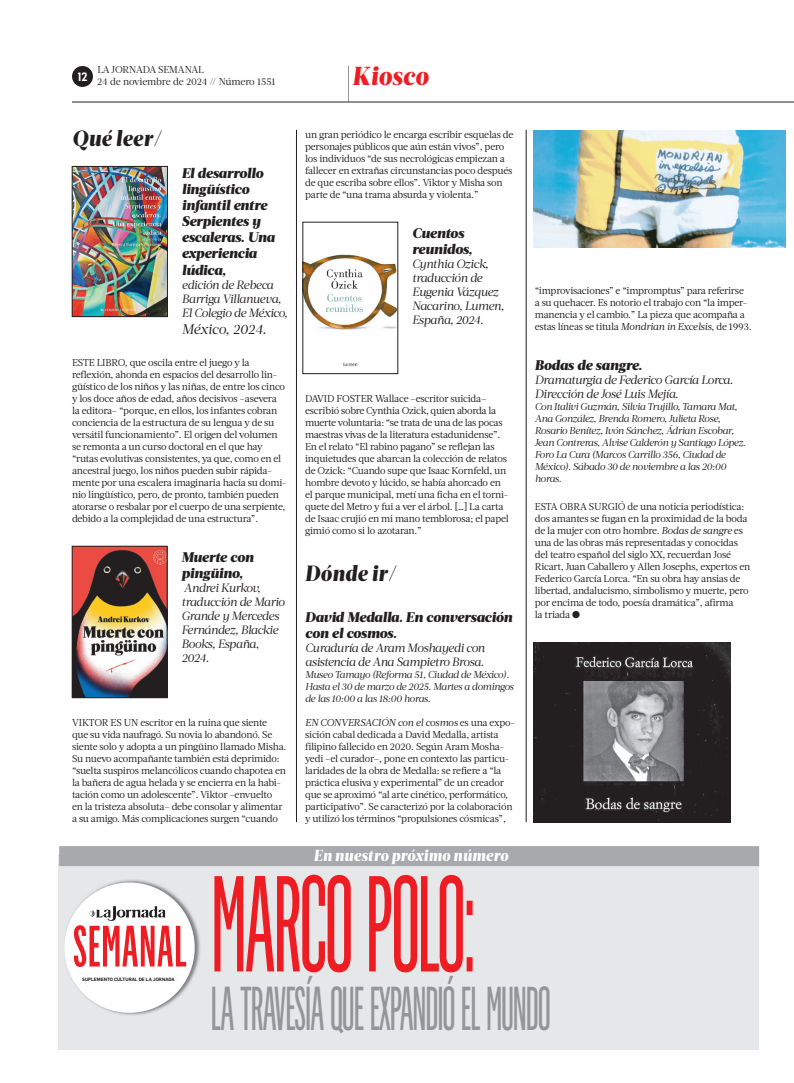
<style>
.page{position:relative;width:794px;height:1083px;background:#fff}
.page>*{position:absolute;margin:0;border:0;box-sizing:border-box;transform-origin:0 0}
.t1{font:133.7px "Flama Ultracond Basic";letter-spacing:-.025em;color:#ee1d23;scale:.78 1}
.t2{font:60.7px "Flama Ultracond Basic";letter-spacing:-.025em;color:#939598;scale:.78 1}
.t3{font:500 57.1px "Flama Ultracond";letter-spacing:.015em;color:#ee1d23;scale:.9 1}
.t4{font:italic 900 26px "Acta Headline";letter-spacing:.025em;color:#ee1d23;scale:.9 1}
.t5{font:italic 900 22px "Acta Headline";letter-spacing:.025em;color:#231f20;scale:.9 1}
.t6{font:italic 900 16px "Acta Headline";letter-spacing:.025em;color:#fff;scale:.9 1}
.t7{font:italic 900 14px/16.2px "Acta Deck";letter-spacing:-.01em;color:#231f20}
.t8{font:italic 14px "Acta Deck";letter-spacing:-.015em;color:#231f20}
.t9{font:italic 12px/14px "Acta Deck";letter-spacing:-.035em;color:#231f20}
.t10{font:600 11.9px "Flama Semicond";color:#fff}
.t11{font:10px/12px "Acta";letter-spacing:-.02em;color:#231f20}
.t12{font:italic 10px/12px "Acta Deck";letter-spacing:-.035em;color:#231f20}
.t13{font:10px/12px "Acta Deck";letter-spacing:-.01em;color:#231f20}
.t14{font:600 4.6px "Flama";color:#231f20}
.s1{font-style:italic}
</style>
<div class="page">
<div style="left:72px;top:66px;width:21px;height:21px;background:#231f20;border-radius:50%"></div>
<hr style="left:348px;top:66px;width:1px;height:36px;background:#939598">
<hr style="left:296px;top:130px;width:1px;height:692px;background:#231f20">
<hr style="left:526px;top:130px;width:1px;height:692px;background:#231f20">
<div style="left:59px;top:855px;width:700px;height:195px;background:#e6e7e9"></div>
<div style="left:59px;top:846px;width:700px;height:20px;background:#a8a9ad"></div>
<img style="left:73px;top:879px;width:127px;height:136px">
<div style="left:64px;top:882px;width:131px;height:131px;background:#fff;border-radius:50%"></div>
<img style="left:104px;top:906px;width:54px;height:15px">
<hr style="left:72px;top:102px;width:722px;height:1px;background:#231f20">
<img style="left:74px;top:168px;width:92px;height:147px">
<div style="left:72px;top:166px;width:96px;height:151px;border:1px solid #231f20"></div>
<img style="left:305px;top:254px;width:91px;height:113px">
<img style="left:74px;top:548px;width:91px;height:148px">
<div style="left:72px;top:546px;width:95px;height:152px;border:1px solid #231f20"></div>
<img style="left:533px;top:131px;width:252px;height:116px">
<img style="left:533px;top:642px;width:197px;height:180px">
<p class="t10" style="left:77px;top:72px;width:12px">12</p>
<p class="t13" style="left:97px;top:65px;width:180px">LA JORNADA SEMANAL<br>24 de noviembre de 2024 // Número 1551</p>
<h3 class="t4" style="left:352px;top:66px;width:86px">Kiosco</h3>
<h3 class="t5" style="left:72px;top:130px;width:101px">Qué leer/</h3>
<h3 class="t7" style="left:182px;top:166px;width:95px">El desarrollo lingüístico infantil entre<br>Serpientes y escaleras. Una experiencia lúdica,</h3>
<p class="t9" style="left:182px;top:279px;width:108px">edición de Rebeca<br>Barriga Villanueva,<br>El Colegio de México,</p>
<h3 class="t8" style="left:182px;top:324px;width:86px">México, 2024.</h3>
<p class="t11" style="left:72px;top:357px;width:216px">ESTE LIBRO, que oscila entre el juego y la reflexión, ahonda en espacios del desarrollo lin&shy;güístico de los niños y las niñas, de entre los cinco y los doce años de edad, años decisivos –asevera la editora– “porque, en ellos, los infantes cobran conciencia de la estructura de su lengua y de su versátil funcionamiento”. El origen del volumen se remonta a un curso doctoral en el que hay “rutas evolutivas consistentes, ya que, como en el ancestral juego, los niños pueden subir rápida&shy;mente por una escalera imaginaria hacia su domi&shy;nio lingüístico, pero, de pronto, también pueden atorarse o resbalar por el cuerpo de una serpiente, debido a la complejidad de una estructura”.</p>
<h3 class="t7" style="left:181px;top:550px;width:74px">Muerte con pingüino,</h3>
<p class="t9" style="left:181px;top:582px;width:105px">Andrei Kurkov, traducción de Mario<br>Grande y Mercedes<br>Fernández, Blackie<br>Books, España,<br>2024.</p>
<p class="t11" style="left:72px;top:717px;width:216px">VIKTOR ES UN escritor en la ruina que siente<br>que su vida naufragó. Su novia lo abandonó. Se siente solo y adopta a un pingüino llamado Misha.<br>Su nuevo acompañante también está deprimido: “suelta suspiros melancólicos cuando chapotea en la bañera de agua helada y se encierra en la habi&shy;tación como un adolescente”. Viktor –envuelto<br>en la tristeza absoluta– debe consolar y alimentar a su amigo. Más complicaciones surgen “cuando</p>
<p class="t11" style="left:305px;top:129px;width:210px">un gran periódico le encarga escribir esquelas de personajes públicos que aún están vivos”, pero los individuos “de sus necrológicas empiezan a fallecer en extrañas circunstancias poco después de que escriba sobre ellos”. Viktor y Misha son parte de “una trama absurda y violenta.”</p>
<h3 class="t7" style="left:412px;top:226px;width:62px">Cuentos reunidos,</h3>
<p class="t9" style="left:412px;top:258px;width:94px">Cynthia Ozick, traducción de<br>Eugenia Vázquez<br>Nacarino, Lumen,<br>España, 2024.</p>
<p class="t11" style="left:305px;top:393px;width:205px">DAVID FOSTER Wallace –escritor suicida– escribió sobre Cynthia Ozick, quien aborda la muerte voluntaria: “se trata de una de las pocas maestras vivas de la literatura estadunidense”.<br>En el relato “El rabino pagano” se reflejan las inquietudes que abarcan la colección de relatos de Ozick: “Cuando supe que Isaac Kornfeld, un hombre devoto y lúcido, se había ahorcado en el parque municipal, metí una ficha en el torni&shy;quete del Metro y fui a ver el árbol. […] La carta de Isaac crujió en mi mano temblorosa; el papel gimió como si lo azotaran.”</p>
<h3 class="t5" style="left:305px;top:565px;width:103px">Dónde ir/</h3>
<h3 class="t7" style="left:305px;top:610px;width:209px">David Medalla. En conversación con el cosmos.</h3>
<p class="t9" style="left:305px;top:642px;width:181px">Curaduría de Aram Moshayedi con asistencia de Ana Sampietro Brosa.</p>
<p class="t12" style="left:305px;top:669px;width:210px">Museo Tamayo (Reforma 51, Ciudad de México).<br>Hasta el 30 de marzo de 2025. Martes a domingos de las 10:00 a las 18:00 horas.</p>
<p class="t11" style="left:305px;top:717px;width:211px"><span class="s1">EN CONVERSACIÓN con el cosmos</span> es una expo&shy;sición cabal dedicada a David Medalla, artista filipino fallecido en 2020. Según Aram Mosha&shy;yedi –el curador –, pone en contexto las particu&shy;laridades de la obra de Medalla: se refiere a “la práctica elusiva y experimental” de un creador que se aproximó “al arte cinético, performático, participativo”. Se caracterizó por la colaboración y utilizó los términos “propulsiones cósmicas”,</p>
<h3 class="t6" style="left:314px;top:849px;width:217px">En nuestro próximo número</h3>
<p class="t11" style="left:535px;top:285px;width:218px">“improvisaciones” e “impromptus” para referirse<br>a su quehacer. Es notorio el trabajo con “la imper&shy;manencia y el cambio.” La pieza que acompaña a estas líneas se titula <span class="s1">Mondrian in Excelsis</span>, de 1993.</p>
<h3 class="t7" style="left:535px;top:358px;width:109px">Bodas de sangre.</h3>
<p class="t9" style="left:535px;top:374px;width:200px">Dramaturgia de Federico García Lorca.<br>Dirección de José Luis Mejía.</p>
<p class="t12" style="left:535px;top:401px;width:212px">Con Italivi Guzmán, Silvia Trujillo, Tamara Mat, Ana González, Brenda Romero, Julieta Rose, Rosario Benítez, Ivón Sánchez, Ádrian Escobar, Jean Contreras, Alvise Calderón y Santiago López.<br>Foro La Cura (Marcos Carrillo 356, Ciudad de México). Sábado 30 de noviembre a las 20:00 horas.</p>
<p class="t11" style="left:535px;top:501px;width:217px">ESTA OBRA SURGIÓ de una noticia periodística: dos amantes se fugan en la proximidad de la boda de la mujer con otro hombre. <span class="s1">Bodas de sangre</span> es una de las obras más representadas y conocidas del teatro español del siglo XX, recuerdan José Ricart, Juan Caballero y Allen Josephs, expertos en Federico García Lorca. “En su obra hay ansias de libertad, andalucismo, simbolismo y muerte, pero por encima de todo, poesía dramática”, afirma<br>la triada ●</p>
<h1 class="t1" style="left:211px;top:876px;width:341px">MARCO POLO:</h1>
<h3 class="t3" style="left:73px;top:925px;width:128px">SEMANAL</h3>
<p class="t14" style="left:82px;top:978px;width:94px">SUPLEMENTO CULTURAL DE LA JORNADA</p>
<h2 class="t2" style="left:211px;top:986px;width:437px">LA TRAVESÍA QUE EXPANDIÓ EL MUNDO</h2>
</div>
